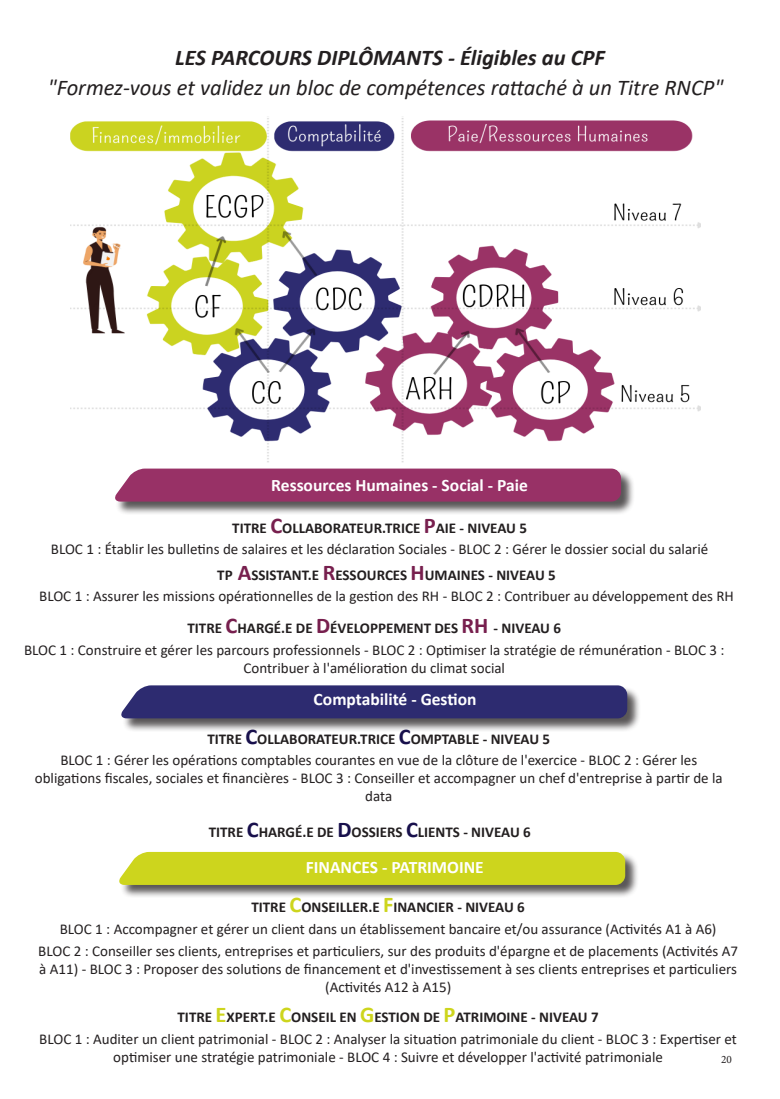
<style>
.page{position:relative;width:780px;height:1099px;background:#fff}
.page>*{position:absolute;margin:0;border:0;box-sizing:border-box;transform-origin:0 0}
.Texte_courant_noir{font:italic 22.5px "Calibri";color:#231f20}
.Texte_courant_noir-2{font:italic 700 22.5px "Calibri";color:#231f20}
.t1{font:700 17.5px "Calibri";color:#fff}
.Texte_courant_noir-3{font:15px/18px "Calibri";color:#231f20;text-align:center}
.Texte_courant_noir-4{font:700 15px "Calibri";color:#231f20}
.t2{font:11.25px "Minion Pro";color:#231f20}
.s1{font-size:22.5px;color:#771f4e}
.s2{font-size:22.5px;color:#18104c}
.s3{font-size:22.5px;color:#cdd51d}
</style>
<div class="page">
<div style="left:116px;top:468px;width:518px;height:47px;background:#231f20;opacity:.75"></div>
<div style="left:115px;top:468px;width:506px;height:33px;background:#983166"></div>
<div style="left:122px;top:685px;width:519px;height:47px;background:#231f20;opacity:.75"></div>
<div style="left:121px;top:685px;width:506px;height:33px;background:#2d2b70"></div>
<div style="left:120px;top:851px;width:519px;height:47px;background:#231f20;opacity:.75"></div>
<div style="left:119px;top:851px;width:506px;height:33px;background:#cdd51d"></div>
<img style="left:71px;top:116px;width:629px;height:347px">
<p class="Texte_courant_noir-2" style="left:175px;top:42px;width:431px">LES PARCOURS DIPLÔMANTS - Éligibles au CPF</p>
<p class="Texte_courant_noir" style="left:48px;top:72px;width:677px">"Formez-vous et validez un bloc de compétences rattaché à un Titre RNCP"</p>
<p class="t1" style="left:271px;top:473px;width:258px">Ressources Humaines - Social - Paie</p>
<p class="Texte_courant_noir-4" style="left:232px;top:517px;width:296px">TITRE <span class="s1">C</span>OLLABORATEUR.TRICE <span class="s1">P</span>AIE - NIVEAU 5</p>
<p class="Texte_courant_noir-3" style="left:51px;top:540px;width:659px">BLOC 1 : Établir les bulletins de salaires et les déclaration Sociales - BLOC 2 : Gérer le dossier social du salarié</p>
<p class="Texte_courant_noir-4" style="left:217px;top:564px;width:340px">TP <span class="s1">A</span>SSISTANT.E <span class="s1">R</span>ESSOURCES <span class="s1">H</span>UMAINES - NIVEAU 5</p>
<p class="Texte_courant_noir-3" style="left:39px;top:587px;width:696px">BLOC 1 : Assurer les missions opérationnelles de la gestion des RH - BLOC 2 : Contribuer au développement des RH</p>
<p class="Texte_courant_noir-4" style="left:187px;top:617px;width:375px">TITRE <span class="s1">C</span>HARGÉ.E DE <span class="s1">D</span>ÉVELOPPEMENT DES <span class="s1">RH</span> - NIVEAU 6</p>
<p class="Texte_courant_noir-3" style="left:24px;top:640px;width:702px">BLOC 1 : Construire et gérer les parcours professionnels - BLOC 2 : Optimiser la stratégie de rémunération - BLOC 3 :<br>Contribuer à l'amélioration du climat social</p>
<p class="t1" style="left:313px;top:686px;width:164px">Comptabilité - Gestion</p>
<p class="Texte_courant_noir-4" style="left:207px;top:728px;width:344px">TITRE <span class="s2">C</span>OLLABORATEUR.TRICE <span class="s2">C</span>OMPTABLE - NIVEAU 5</p>
<p class="Texte_courant_noir-3" style="left:35px;top:750px;width:689px">BLOC 1 : Gérer les opérations comptables courantes en vue de la clôture de l'exercice - BLOC 2 : Gérer les obligations fiscales, sociales et financières - BLOC 3 : Conseiller et accompagner un chef d'entreprise à partir de la data</p>
<p class="Texte_courant_noir-4" style="left:209px;top:821px;width:323px">TITRE <span class="s2">C</span>HARGÉ.E DE <span class="s2">D</span>OSSIERS <span class="s2">C</span>LIENTS - NIVEAU 6</p>
<p class="t1" style="left:306px;top:854px;width:179px">FINANCES - PATRIMOINE</p>
<p class="Texte_courant_noir-4" style="left:251px;top:896px;width:275px">TITRE <span class="s3">C</span>ONSEILLER.E <span class="s3">F</span>INANCIER - NIVEAU 6</p>
<p class="Texte_courant_noir-3" style="left:60px;top:919px;width:658px">BLOC 1 : Accompagner et gérer un client dans un établissement bancaire et/ou assurance (Activités A1 à A6)</p>
<p class="Texte_courant_noir-3" style="left:38px;top:941px;width:701px">BLOC 2 : Conseiller ses clients, entreprises et particuliers, sur des produits d'épargne et de placements (Activités A7 à A11) - BLOC 3 : Proposer des solutions de financement et d'investissement à ses clients entreprises et particuliers (Activités A12 à A15)</p>
<p class="Texte_courant_noir-4" style="left:177px;top:1006px;width:422px">TITRE <span class="s3">E</span>XPERT.E <span class="s3">C</span>ONSEIL EN <span class="s3">G</span>ESTION DE <span class="s3">P</span>ATRIMOINE - NIVEAU 7</p>
<p class="Texte_courant_noir-3" style="left:39px;top:1029px;width:699px">BLOC 1 : Auditer un client patrimonial - BLOC 2 : Analyser la situation patrimoniale du client - BLOC 3 : Expertiser et optimiser une stratégie patrimoniale - BLOC 4 : Suivre et développer l'activité patrimoniale</p>
<p class="t2" style="left:721px;top:1051px;width:12px">20</p>
</div>
